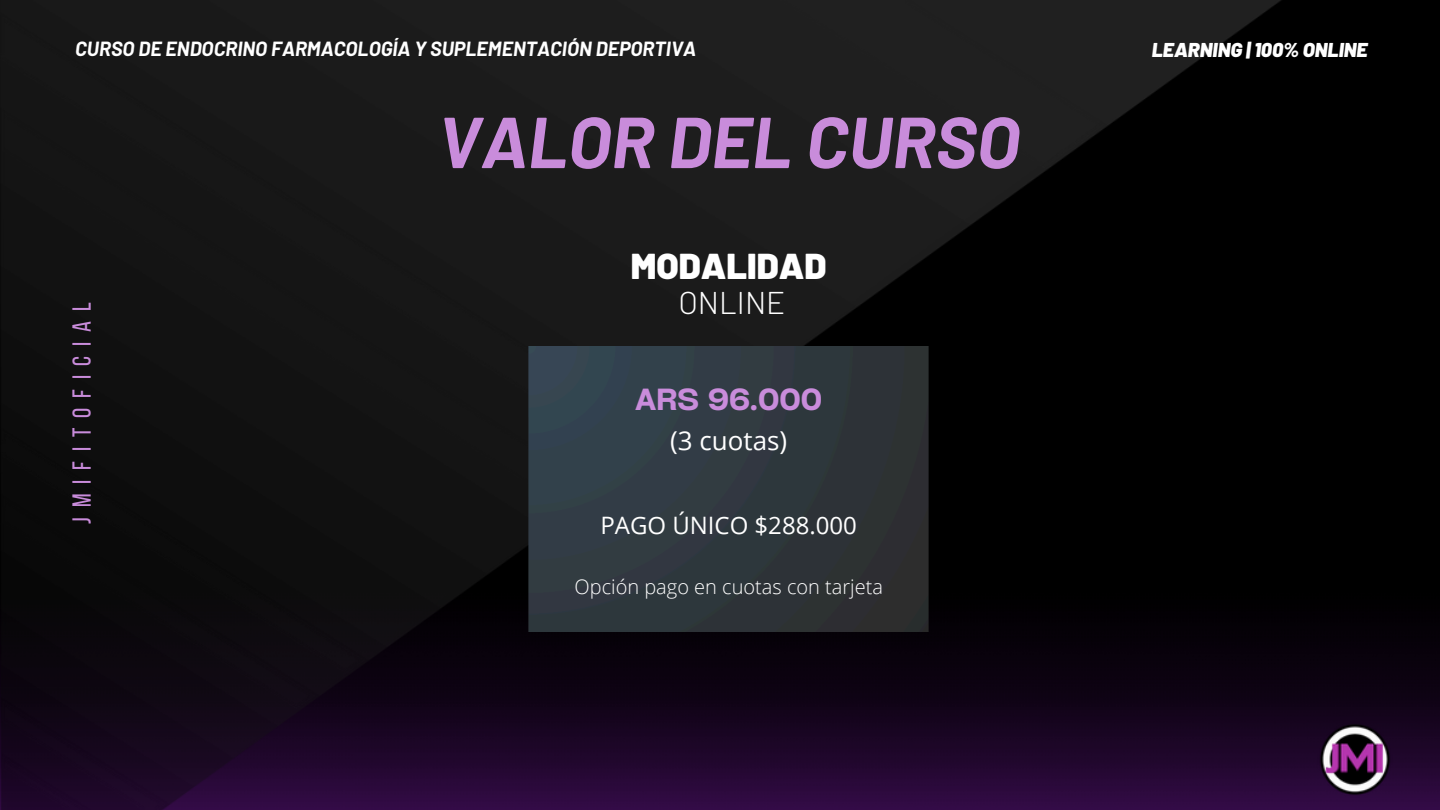
<style>
.page{position:relative;width:1440px;height:810px;background:#000}
.page>*{position:absolute;margin:0;border:0;box-sizing:border-box;transform-origin:0 0}
.t1{font:italic 700 72px "Barlow";color:#c98cdb}
.t2{font:900 36px "Barlow";color:#fff}
.t3{font:300 31.4px "Barlow";color:#fff}
.t4{font:29.2px "Cy Grotesk Key Demi";color:#c98cdb}
.t5{font:26px "Bebas Neue";letter-spacing:.38em;color:#c98cdb}
.t6{font:26px "Open Sans";color:#fff}
.t7{font:24px "Open Sans";color:#fff}
.t8{font:italic 700 20px "Barlow";color:#fff}
.t9{font:300 20px "Open Sans";color:#fff}
.t10{font:italic 900 20px "Barlow";color:#fff}
</style>
<div class="page">
<img style="left:1282px;top:645px;width:158px;height:165px">
<img style="left:1315px;top:720px;width:80px;height:79px">
<img style="left:0;top:0;width:1282px;height:810px">
<img style="left:528px;top:347px;width:401px;height:285px">
<h5 class="t8" style="left:75px;top:36px;width:622px">CURSO DE ENDOCRINO FARMACOLOGÍA Y SUPLEMENTACIÓN DEPORTIVA</h5>
<h5 class="t5" style="left:71px;top:524px;width:223px;rotate:-90deg">jmifitoficial</h5>
<p class="t1" style="left:438px;top:96px;width:584px">VALOR DEL CURSO</p>
<h3 class="t2" style="left:631px;top:243px;width:197px">MODALIDAD</h3>
<h3 class="t3" style="left:678px;top:283px;width:109px">ONLINE</h3>
<p class="t4" style="left:635px;top:381px;width:188px">ARS 96.000</p>
<h6 class="t6" style="left:670px;top:422px;width:119px">(3 cuotas)</h6>
<p class="t7" style="left:600px;top:508px;width:258px">PAGO ÚNICO $288.000</p>
<p class="t9" style="left:575px;top:573px;width:310px">Opción pago en cuotas con tarjeta</p>
<h2 class="t10" style="left:1152px;top:37px;width:217px">LEARNING | 100% ONLINE</h2>
</div>
